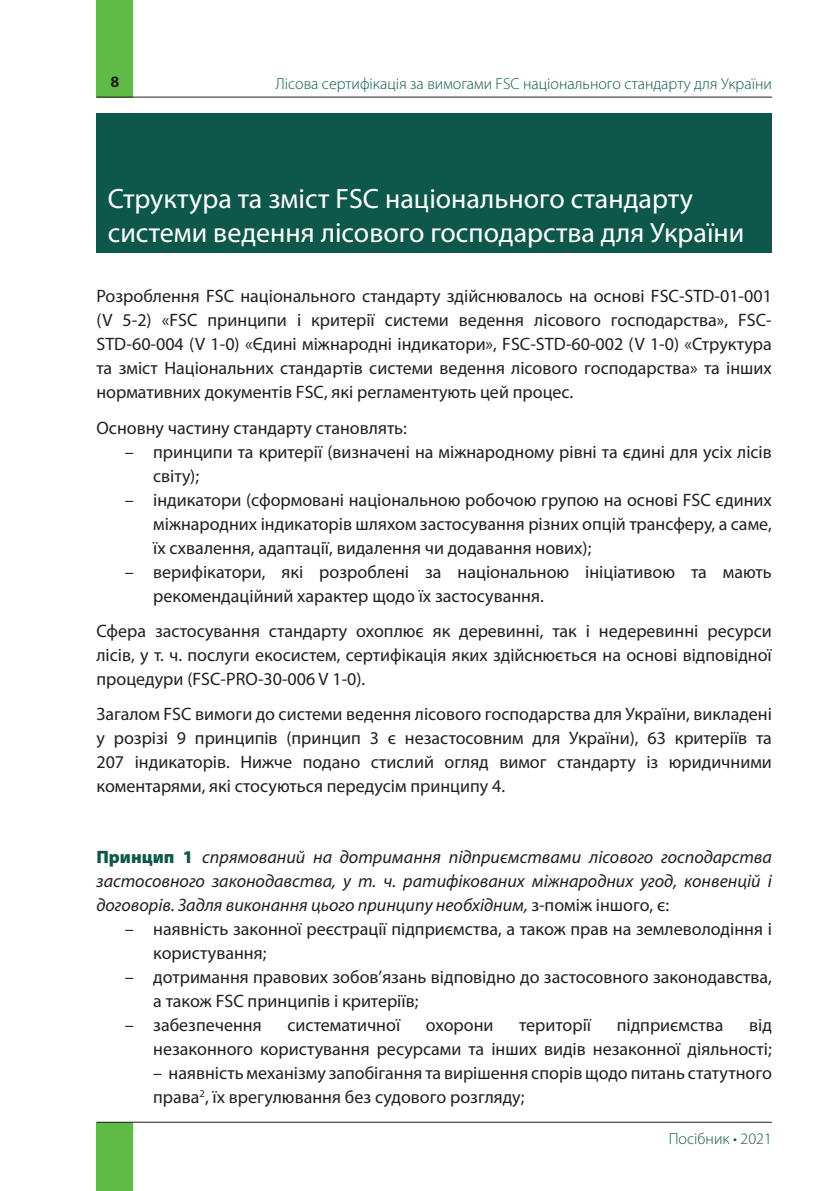
<style>
.page{position:relative;width:840px;height:1191px;background:#fff}
.page>*{position:absolute;margin:0;border:0;box-sizing:border-box;transform-origin:0 0}
.t1{font:28px/33.6px "Myriad Pro";color:#fff}
.t2{font:18px/24px "Myriad Pro";color:#231f20}
.t3{font:italic 18px/24px "Myriad Pro";color:#231f20;text-align:justify}
.t4{font:300 16px "Myriad Pro";color:#0d584b}
.t5{font:700 16px "Myriad Pro";color:#231f20}
.s1{font-weight:900;font-style:normal;color:#0d584b}
.s2{font-style:normal}
</style>
<div class="page">
<div style="left:96px;top:113px;width:675px;height:140px;background:#0d584b"></div>
<div style="left:96px;top:0;width:37px;height:97px;background:#60bb46"></div>
<div style="left:96px;top:1122px;width:37px;height:69px;background:#60bb46"></div>
<hr style="left:96px;top:97px;width:675px;height:1px;background:#231f20">
<hr style="left:96px;top:1121px;width:675px;height:1px;background:#231f20">
<p class="t5" style="left:110px;top:71px;width:10px">8</p>
<p class="t4" style="left:275px;top:75px;width:497px">Лісова сертифікація за вимогами FSC національного стандарту для України</p>
<p class="t1" style="left:108px;top:182px;width:637px">Структура та зміст FSC національного стандарту системи ведення лісового господарства для України</p>
<p class="t2" style="left:96px;top:284px;width:676px;text-align:justify">Розроблення FSC національного стандарту здійснювалось на основі FSC-STD-01-001 (V 5-2) «FSC принципи і критерії системи ведення лісового господарства», FSC-STD-60-004 (V 1-0) «Єдині міжнародні індикатори», FSC-STD-60-002 (V 1-0) «Структура та зміст Національних стандартів системи ведення лісового господарства» та інших нормативних документів FSC, які регламентують цей процес.</p>
<p class="t2" style="left:96px;top:415px;width:312px">Основну частину стандарту становлять:</p>
<p class="t2" style="left:153px;top:439px;width:619px;text-indent:-28px">– принципи та критерії (визначені на міжнародному рівні та єдині для усіх лісів світу);</p>
<p class="t2" style="left:153px;top:487px;width:620px;text-align:justify;text-indent:-28px">– індикатори (сформовані національною робочою групою на основі FSC єдиних міжнародних індикаторів шляхом застосування різних опцій трансферу, а саме, їх схвалення, адаптації, видалення чи додавання нових);</p>
<p class="t2" style="left:153px;top:559px;width:619px;text-indent:-28px">– верифікатори, які розроблені за національною ініціативою та мають рекомендаційний характер щодо їх застосування.</p>
<p class="t2" style="left:96px;top:618px;width:676px;text-align:justify">Сфера застосування стандарту охоплює як деревинні, так і недеревинні ресурси лісів, у т. ч. послуги екосистем, сертифікація яких здійснюється на основі відповідної процедури (FSC-PRO-30-006 V 1-0).</p>
<p class="t2" style="left:96px;top:702px;width:676px;text-align:justify">Загалом FSC вимоги до системи ведення лісового господарства для України, викладені у розрізі 9 принципів (принцип 3 є незастосовним для України), 63 критеріїв та 207 індикаторів. Нижче подано стислий огляд вимог стандарту із юридичними коментарями, які стосуються передусім принципу 4.</p>
<p class="t3" style="left:96px;top:844px;width:676px"><span class="s1">Принцип 1</span> спрямований на дотримання підприємствами лісового господарства застосовного законодавства, у т. ч. ратифікованих міжнародних угод, конвенцій і договорів. Задля виконання цього принципу необхідним, <span class="s2">з-поміж іншого, є:</span></p>
<p class="t2" style="left:153px;top:916px;width:619px;text-indent:-28px">– наявність законної реєстрації підприємства, а також прав на землеволодіння і користування;</p>
<p class="t2" style="left:153px;top:964px;width:619px;text-indent:-28px">– дотримання правових зобов’язань відповідно до застосовного законодавства, а також FSC принципів і критеріїв;</p>
<p class="t2" style="left:125px;top:1012px;width:138px">– забезпечення</p>
<p class="t2" style="left:287px;top:1012px;width:114px">систематичної</p>
<p class="t2" style="left:425px;top:1012px;width:69px">охорони</p>
<p class="t2" style="left:519px;top:1012px;width:73px">території</p>
<p class="t2" style="left:616px;top:1012px;width:108px">підприємства</p>
<p class="t2" style="left:153px;top:1012px;width:619px;text-align:right">від<br>незаконного користування ресурсами та інших видів незаконної діяльності;</p>
<p class="t2" style="left:153px;top:1060px;width:619px">– наявність механізму запобігання та вирішення спорів щодо питань статутного права<sup>2</sup>, їх врегулювання без судового розгляду;</p>
<p class="t4" style="left:668px;top:1129px;width:105px">Посібник • 2021</p>
</div>
